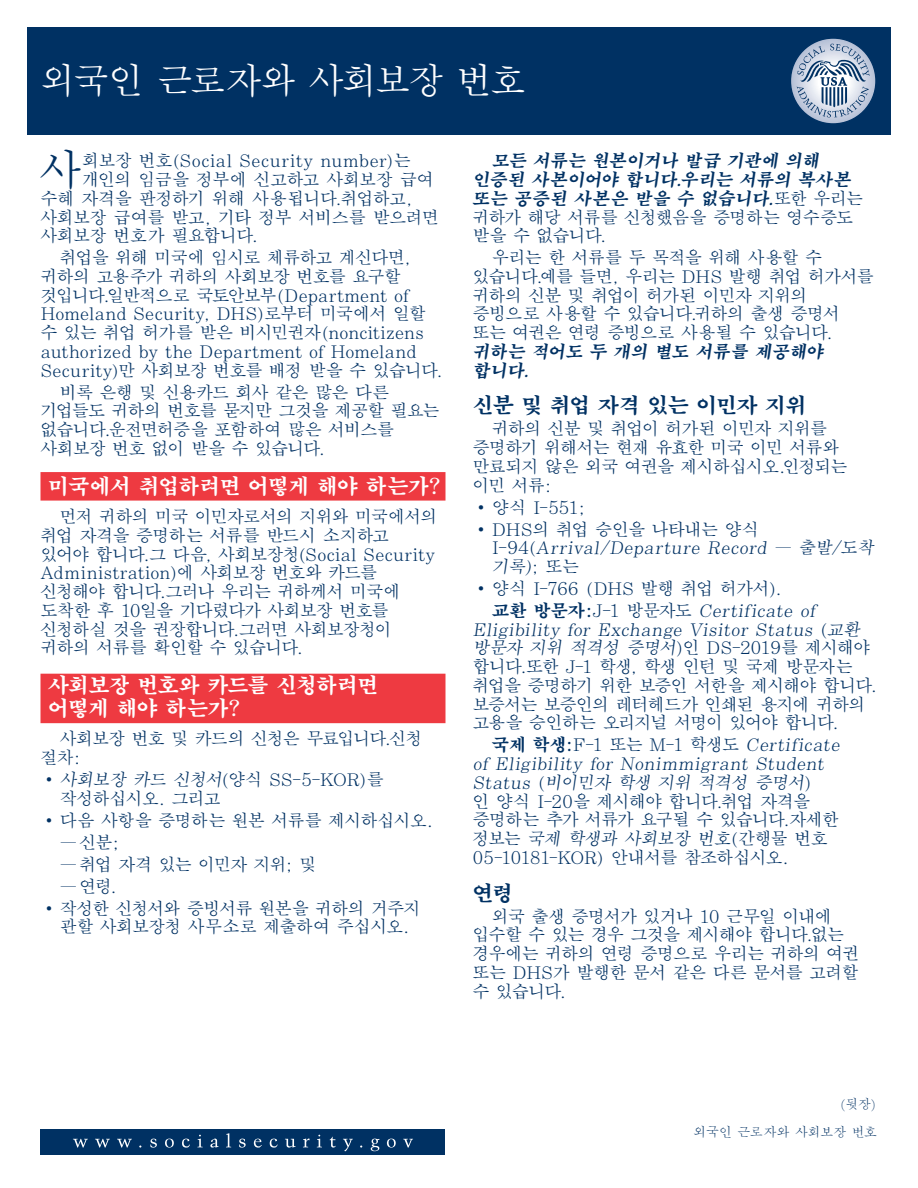
<style>
.page{position:relative;width:918px;height:1188px;background:#fff}
.page>*{position:absolute;margin:0;border:0;box-sizing:border-box;transform-origin:0 0}
.Intro_Paragraph{font:500 43.05px "SM Myungjo Std";color:#003163}
.Pub_Title{font:500 36px "SM Myungjo Std";letter-spacing:-.075em;color:#fff}
.H1-2{font:700 21px/22.5px "SM Myungjo Std";letter-spacing:-.03em;color:#fff}
.H1-1{font:700 21px "SM Myungjo Std";letter-spacing:-.025em;color:#fff}
.t1{font:700 21px "SM Myungjo Std";letter-spacing:-.035em;color:#003163}
.Paragraph{font:500 17.25px/18.8px "SM Myungjo Std";letter-spacing:-.06em;color:#003163}
.Paragraph-2{font:500 17.25px/18.8px "SM Myungjo Std";letter-spacing:-.04em;color:#003163}
.Paragraph-3{font:700 17.25px/18.8px "SM Myungjo Std";color:#003163}
.Intro_Paragraph-2{font:500 17.25px "SM Myungjo Std";letter-spacing:-.045em;color:#003163}
.Paragraph-4{font:500 17.25px/18.8px "SM Myungjo Std";letter-spacing:-.03em;color:#003163}
.Intro_Paragraph-3{font:500 17.25px "SM Myungjo Std";letter-spacing:-.01em;color:#003163}
.Paragraph-5{font:500 17.25px "SM Myungjo Std";letter-spacing:-.035em;color:#003163}
.t2{font:300 13.5px/28.7px "SM Myungjo Std";letter-spacing:-.06em;color:#003163;text-align:right}
.s1{font-weight:500}
.s2{font-weight:700}
</style>
<div class="page">
<div style="left:40px;top:1130px;width:406px;height:25px;background:#003163"></div>
<svg style="left:73px;top:1133px;width:340px;height:18px"></svg>
<div style="left:27px;top:27px;width:864px;height:108px;background:#003163"></div>
<svg style="left:790px;top:38px;width:86px;height:86px"></svg>
<svg style="left:797px;top:44px;width:73px;height:74px;background:#9eafc5"></svg>
<div style="left:40px;top:472px;width:406px;height:29px;background:#ee3a41"></div>
<div style="left:40px;top:674px;width:406px;height:49px;background:#ee3a41"></div>
<p class="Pub_Title" style="left:40px;top:60px;width:487px">외국인 근로자와 사회보장 번호</p>
<p class="Intro_Paragraph" style="left:39px;top:146px;width:45px">사</p>
<p class="Intro_Paragraph-3" style="left:82px;top:151px;width:330px">회보장 번호(Social Security number)는</p>
<p class="Intro_Paragraph-2" style="left:82px;top:170px;width:354px">개인의 임금을 정부에 신고하고 사회보장 급여</p>
<p class="Intro_Paragraph-2" style="left:41px;top:189px;width:374px">수혜 자격을 판정하기 위해 사용됩니다.취업하고,</p>
<p class="Intro_Paragraph-2" style="left:41px;top:207px;width:400px">사회보장 급여를 받고, 기타 정부 서비스를 받으려면</p>
<p class="Intro_Paragraph-2" style="left:41px;top:226px;width:220px">사회보장 번호가 필요합니다.</p>
<p class="Paragraph-2" style="left:41px;top:249px;width:404px;text-indent:19px">취업을 위해 미국에 임시로 체류하고 계신다면, 귀하의 고용주가 귀하의 사회보장 번호를 요구할 것입니다.일반적으로 국토안보부(Department of<br>Homeland Security, DHS)로부터 미국에서 일할 수 있는 취업 허가를 받은 비시민권자(noncitizens authorized by the Department of Homeland<br>Security)만 사회보장 번호를 배정 받을 수 있습니다.</p>
<p class="Paragraph" style="left:41px;top:383px;width:401px;text-indent:19px">비록 은행 및 신용카드 회사 같은 많은 다른 기업들도 귀하의 번호를 묻지만 그것을 제공할 필요는 없습니다.운전면허증을 포함하여 많은 서비스를 사회보장 번호 없이 받을 수 있습니다.</p>
<h1 class="H1-1" style="left:48px;top:474px;width:395px">미국에서 취업하려면 어떻게 해야 하는가?</h1>
<p class="Paragraph" style="left:40px;top:508px;width:399px;text-indent:19px">먼저 귀하의 미국 이민자로서의 지위와 미국에서의 취업 자격을 증명하는 서류를 반드시 소지하고 있어야 합니다.그 다음, 사회보장청(Social Security<br>Administration)에 사회보장 번호와 카드를 신청해야 합니다.그러나 우리는 귀하께서 미국에 도착한 후 10일을 기다렸다가 사회보장 번호를 신청하실 것을 권장합니다.그러면 사회보장청이 귀하의 서류를 확인할 수 있습니다.</p>
<h1 class="H1-2" style="left:48px;top:675px;width:332px">사회보장 번호와 카드를 신청하려면 어떻게 해야 하는가?</h1>
<p class="Paragraph" style="left:40px;top:730px;width:384px;text-indent:19px">사회보장 번호 및 카드의 신청은 무료입니다.신청 절차:</p>
<p class="Paragraph" style="left:60px;top:771px;width:326px;text-indent:-19px">• 사회보장 카드 신청서(양식 SS-5-KOR)를 작성하십시오. 그리고</p>
<p class="Paragraph" style="left:40px;top:811px;width:394px">• 다음 사항을 증명하는 원본 서류를 제시하십시오.</p>
<p class="Paragraph" style="left:60px;top:833px;width:62px">—신분;</p>
<p class="Paragraph" style="left:60px;top:855px;width:258px">— 취업 자격 있는 이민자 지위; 및</p>
<p class="Paragraph" style="left:60px;top:877px;width:59px">— 연령.</p>
<p class="Paragraph" style="left:40px;top:899px;width:382px;text-align:center">• 작성한 신청서와 증빙서류 원본을 귀하의 거주지 관할 사회보장청 사무소로 제출하여 주십시오.</p>
<p class="Paragraph-3" style="left:473px;top:152px;width:392px;text-indent:19px">모든 서류는 원본이거나 발급 기관에 의해 인증된 사본이어야 합니다.우리는 서류의 복사본 또는 공증된 사본은 받을 수 없습니다.<span class="s1">또한 우리는 귀하가 해당 서류를 신청했음을 증명하는 영수증도 받을 수 없습니다.</span></p>
<p class="Paragraph" style="left:472px;top:249px;width:403px;text-indent:19px">우리는 한 서류를 두 목적을 위해 사용할 수 있습니다.예를 들면, 우리는 DHS 발행 취업 허가서를 귀하의 신분 및 취업이 허가된 이민자 지위의 증빙으로 사용할 수 있습니다.귀하의 출생 증명서 또는 여권은 연령 증빙으로 사용될 수 있습니다. <span class="s2">귀하는 적어도 두 개의 별도 서류를 제공해야 합니다.</span></p>
<h2 class="t1" style="left:472px;top:394px;width:336px">신분 및 취업 자격 있는 이민자 지위</h2>
<p class="Paragraph" style="left:472px;top:420px;width:377px;text-indent:19px">귀하의 신분 및 취업이 허가된 이민자 지위를 증명하기 위해서는 현재 유효한 미국 이민 서류와 만료되지 않은 외국 여권을 제시하십시오.인정되는 이민 서류:</p>
<p class="Paragraph" style="left:472px;top:498px;width:115px">•양식 I-551;</p>
<p class="Paragraph-4" style="left:492px;top:520px;width:386px;text-indent:-19px">•DHS의 취업 승인을 나타내는 양식<br>I- 9 4(Arrival/Departure Record — 출발/도착 기록); 또는</p>
<p class="Paragraph-5" style="left:472px;top:579px;width:311px">• 양식 I-766 (DHS 발행 취업 허가서).</p>
<p class="Paragraph" style="left:472px;top:602px;width:406px;text-indent:19px"><span class="s2">교환 방문자:</span>J-1 방문자도 Certificate of<br>Eligibility for Exchange Visitor Status (교환 방문자 지위 적격성 증명서)인 DS-2019를 제시해야 합니다.또한 J-1 학생, 학생 인턴 및 국제 방문자는 취업을 증명하기 위한 보증인 서한을 제시해야 합니다. 보증서는 보증인의 레터헤드가 인쇄된 용지에 귀하의 고용을 승인하는 오리지널 서명이 있어야 합니다.</p>
<p class="Paragraph" style="left:472px;top:736px;width:372px;text-indent:19px"><span class="s2">국제 학생:</span>F-1 또는 M-1 학생도 Certificate of Eligibility for Nonimmigrant Student<br>Status ( 비이민자 학생 지위 적격성 증명서)<br>인 양식 I-20을 제시해야 합니다.취업 자격을 증명하는 추가 서류가 요구될 수 있습니다.자세한 정보는 국제 학생과 사회보장 번호( 간행물 번호<br>05-10181-KOR) 안내서를 참조하십시오.</p>
<h2 class="t1" style="left:472px;top:881px;width:42px">연령</h2>
<p class="Paragraph" style="left:472px;top:907px;width:389px;text-indent:19px">외국 출생 증명서가 있거나 10 근무일 이내에 입수할 수 있는 경우 그것을 제시해야 합니다.없는 경우에는 귀하의 연령 증명으로 우리는 귀하의 여권 또는 DHS가 발행한 문서 같은 다른 문서를 고려할 수 있습니다.</p>
<p class="t2" style="left:693px;top:1090px;width:186px">(뒷장)<br>외국인 근로자와 사회보장 번호</p>
</div>
